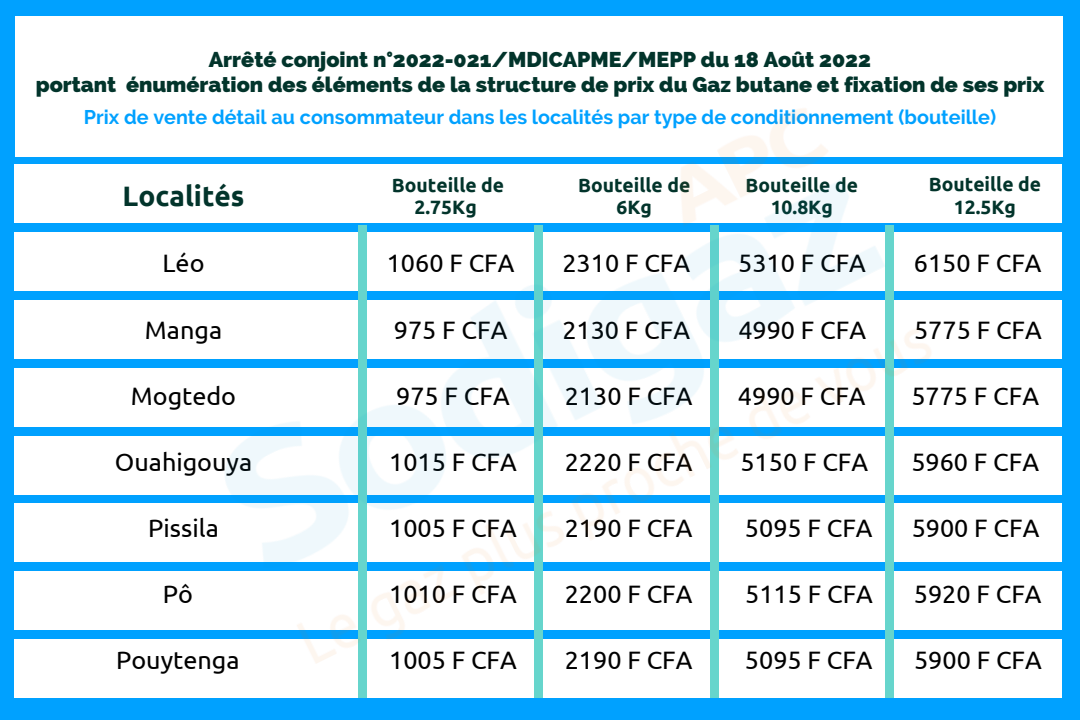
<style>
.page{position:relative;width:1080px;height:720px;background:#00a1ff}
.page>*{position:absolute;margin:0;border:0;box-sizing:border-box;transform-origin:0 0}
.t1{font:700 28.08px "Ubuntu";color:#02342b}
.t2{font:25.16px "Ubuntu";color:#000}
.t3{font:800 21.48px/25.2px "Raleway";color:#02342b;text-align:center}
.t4{font:700 19.76px "Raleway";color:#00a1ff}
.t5{font:700 19.28px/22.5px "Ubuntu";color:#02342b;text-align:center}
</style>
<div class="page">
<div style="left:15px;top:16px;width:1047px;height:141px;background:#fff"></div>
<div style="left:15px;top:165px;width:1047px;height:58px;background:#fff"></div>
<div style="left:15px;top:232px;width:1047px;height:59px;background:#fff"></div>
<div style="left:15px;top:300px;width:1047px;height:59px;background:#fff"></div>
<div style="left:15px;top:368px;width:1047px;height:58px;background:#fff"></div>
<div style="left:15px;top:436px;width:1047px;height:58px;background:#fff"></div>
<div style="left:15px;top:504px;width:1047px;height:58px;background:#fff"></div>
<div style="left:15px;top:571px;width:1047px;height:59px;background:#fff"></div>
<div style="left:15px;top:639px;width:1047px;height:58px;background:#fff"></div>
<div style="left:359px;top:225px;width:8px;height:473px;background:#66d5cc"></div>
<div style="left:534px;top:225px;width:8px;height:473px;background:#66d5cc"></div>
<div style="left:710px;top:225px;width:8px;height:473px;background:#66d5cc"></div>
<div style="left:886px;top:225px;width:8px;height:473px;background:#66d5cc"></div>
<img style="left:173px;top:108px;width:770px;height:571px">
<p class="t3" style="left:36px;top:47px;width:1010px">Arrêté conjoint n°2022-021/MDICAPME/MEPP du 18 Août 2022<br>portant énumération des éléments de la structure de prix du Gaz butane et fixation de ses prix</p>
<p class="t4" style="left:84px;top:105px;width:914px">Prix de vente détail au consommateur dans les localités par type de conditionnement (bouteille)</p>
<p class="t1" style="left:123px;top:179px;width:123px">Localités</p>
<p class="t5" style="left:929px;top:173px;width:114px">Bouteille de<br>12.5Kg</p>
<p class="t2" style="left:163px;top:249px;width:43px">Léo</p>
<p class="t2" style="left:387px;top:249px;width:129px">1060 F CFA</p>
<p class="t2" style="left:562px;top:249px;width:129px">2310 F CFA</p>
<p class="t2" style="left:738px;top:249px;width:129px">5310 F CFA</p>
<p class="t2" style="left:914px;top:249px;width:129px">6150 F CFA</p>
<p class="t5" style="left:392px;top:173px;width:114px">Bouteille de<br>2.75Kg</p>
<p class="t5" style="left:578px;top:173px;width:114px">Bouteille de<br>6Kg</p>
<p class="t5" style="left:745px;top:173px;width:114px">Bouteille de<br>10.8Kg</p>
<p class="t2" style="left:145px;top:315px;width:79px">Manga</p>
<p class="t2" style="left:394px;top:315px;width:115px">975 F CFA</p>
<p class="t2" style="left:562px;top:315px;width:129px">2130 F CFA</p>
<p class="t2" style="left:738px;top:315px;width:129px">4990 F CFA</p>
<p class="t2" style="left:914px;top:315px;width:129px">5775 F CFA</p>
<p class="t2" style="left:131px;top:381px;width:107px">Mogtedo</p>
<p class="t2" style="left:396px;top:381px;width:115px">975 F CFA</p>
<p class="t2" style="left:565px;top:381px;width:129px">2130 F CFA</p>
<p class="t2" style="left:738px;top:381px;width:129px">4990 F CFA</p>
<p class="t2" style="left:911px;top:381px;width:129px">5775 F CFA</p>
<p class="t2" style="left:115px;top:447px;width:139px">Ouahigouya</p>
<p class="t2" style="left:389px;top:447px;width:129px">1015 F CFA</p>
<p class="t2" style="left:565px;top:447px;width:129px">2220 F CFA</p>
<p class="t2" style="left:740px;top:447px;width:129px">5150 F CFA</p>
<p class="t2" style="left:911px;top:447px;width:129px">5960 F CFA</p>
<p class="t2" style="left:148px;top:513px;width:72px">Pissila</p>
<p class="t2" style="left:389px;top:513px;width:129px">1005 F CFA</p>
<p class="t2" style="left:565px;top:513px;width:129px">2190 F CFA</p>
<p class="t2" style="left:745px;top:513px;width:129px">5095 F CFA</p>
<p class="t2" style="left:911px;top:513px;width:129px">5900 F CFA</p>
<p class="t2" style="left:163px;top:579px;width:32px">Pô</p>
<p class="t2" style="left:389px;top:579px;width:129px">1010 F CFA</p>
<p class="t2" style="left:565px;top:579px;width:129px">2200 F CFA</p>
<p class="t2" style="left:745px;top:579px;width:129px">5115 F CFA</p>
<p class="t2" style="left:914px;top:579px;width:129px">5920 F CFA</p>
<p class="t2" style="left:116px;top:645px;width:125px">Pouytenga</p>
<p class="t2" style="left:389px;top:645px;width:129px">1005 F CFA</p>
<p class="t2" style="left:565px;top:645px;width:129px">2190 F CFA</p>
<p class="t2" style="left:745px;top:645px;width:129px">5095 F CFA</p>
<p class="t2" style="left:914px;top:645px;width:129px">5900 F CFA</p>
</div>
